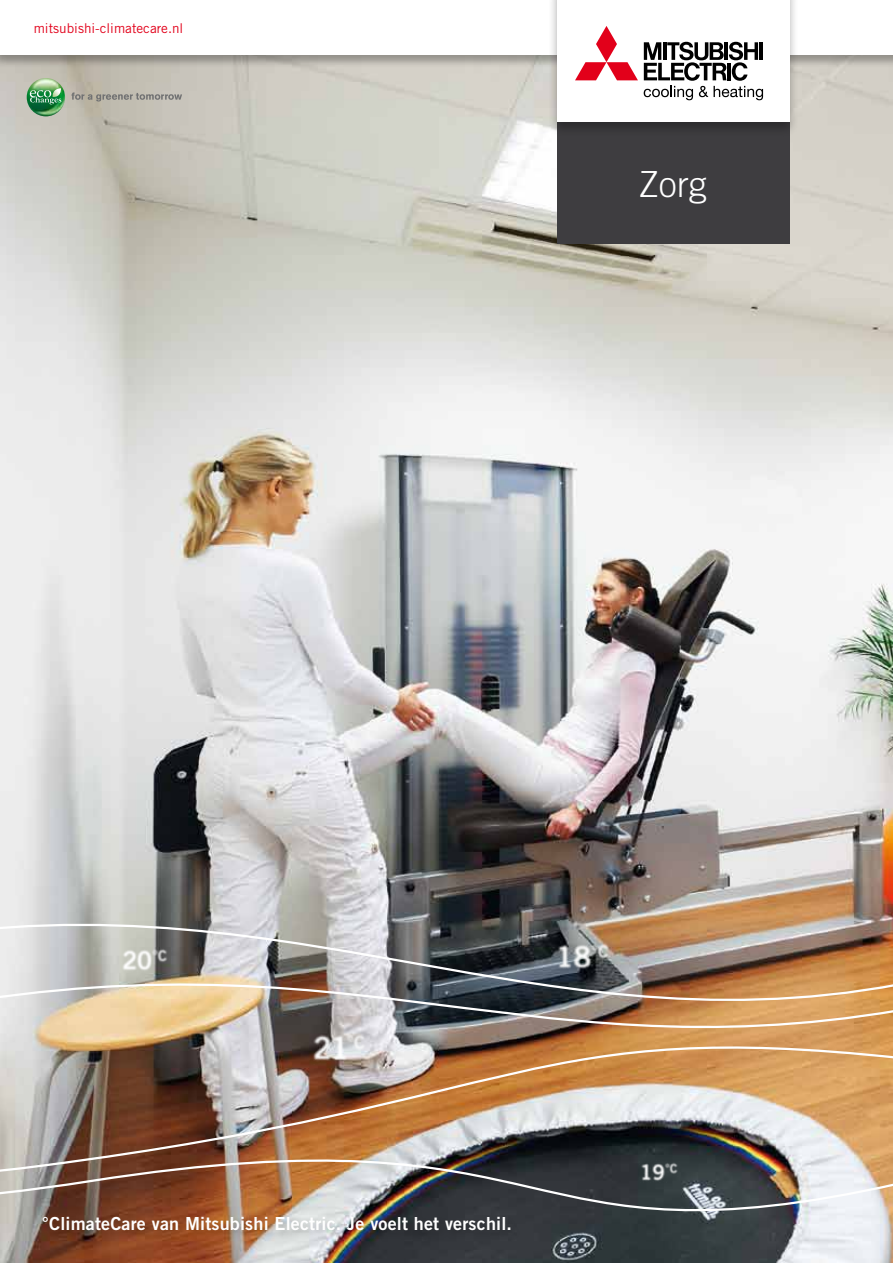
<style>
.page{position:relative;width:893px;height:1263px;background:#fff}
.page>*{position:absolute;margin:0;border:0;box-sizing:border-box;transform-origin:0 0}
.t1{font:300 36px "Trade Gothic LT";color:#fff}
.t2{font:18px "Trade Gothic LT Bold Two";letter-spacing:.01em;color:#fff}
.t3{font:13.5px "Trade Gothic LT";color:#e2001a}
</style>
<div class="page">
<img style="left:0;top:68px;width:893px;height:1195px">
<div style="left:0;top:0;width:893px;height:68px;background:#000;opacity:.3"></div>
<div style="left:0;top:0;width:893px;height:55px;background:#fff"></div>
<img style="left:0;top:850px;width:893px;height:168px">
<img style="left:0;top:1018px;width:893px;height:211px">
<img style="left:634px;top:1148px;width:49px;height:42px">
<img style="left:304px;top:1013px;width:70px;height:62px">
<img style="left:547px;top:923px;width:70px;height:59px">
<img style="left:115px;top:932px;width:60px;height:51px">
<div style="left:557px;top:122px;width:232px;height:122px;background:#3e3d40"></div>
<div style="left:548px;top:0;width:250px;height:137px;background:#000;opacity:.3"></div>
<div style="left:557px;top:0;width:232px;height:122px;background:#fff"></div>
<svg style="left:575px;top:26px;width:63px;height:54px"></svg>
<svg style="left:644px;top:42px;width:119px;height:58px"></svg>
<div style="left:40px;top:1214px;width:482px;height:27px;background:#000;opacity:.2"></div>
<svg style="left:71px;top:92px;width:111px;height:10px"></svg>
<img style="left:27px;top:78px;width:38px;height:38px;border-radius:19px">
<svg style="left:30px;top:88px;width:31px;height:16px"></svg>
<p class="t3" style="left:34px;top:20px;width:151px">mitsubishi-climatecare.nl</p>
<h1 class="t1" style="left:639px;top:162px;width:70px">Zorg</h1>
<p class="t2" style="left:42px;top:1212px;width:472px">°ClimateCare van Mitsubishi Electric. Je voelt het verschil.</p>
</div>
